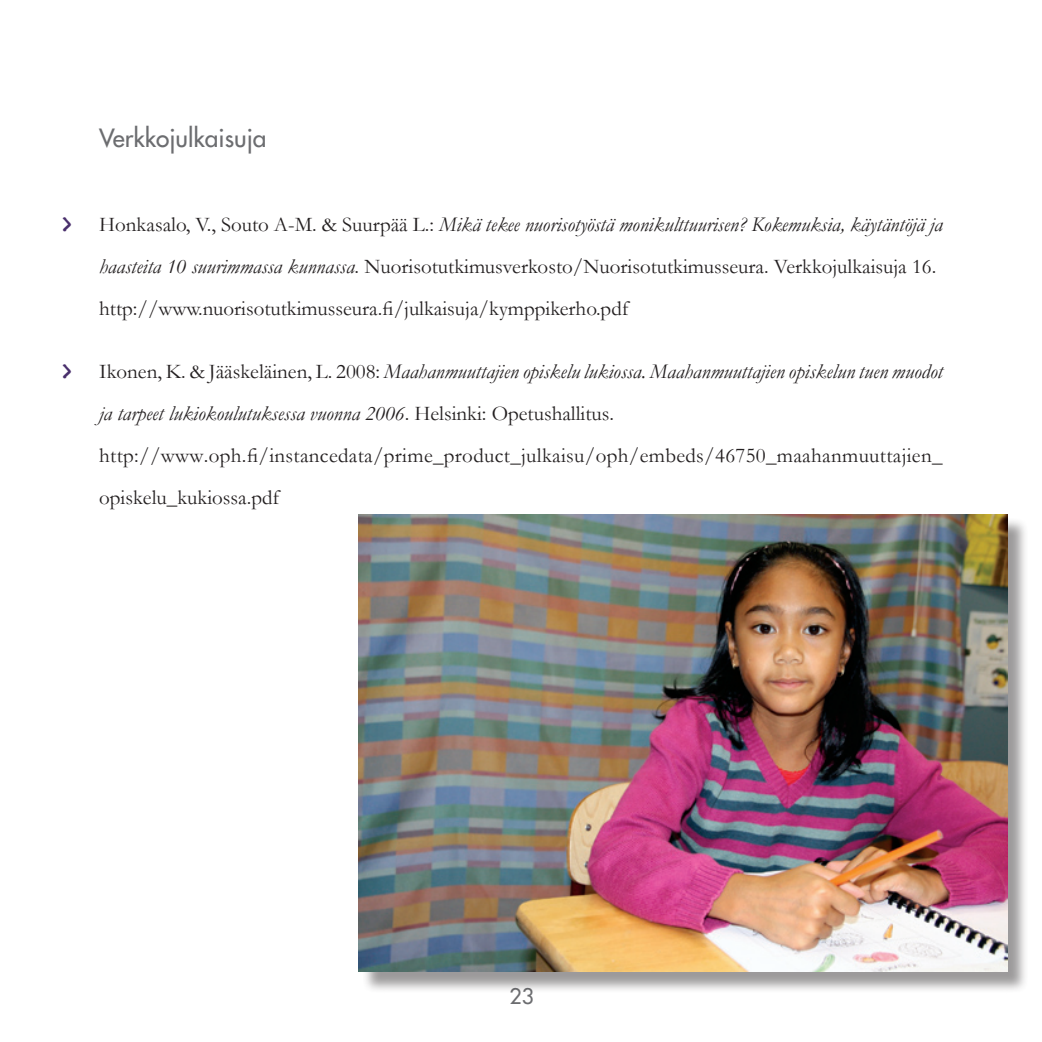
<style>
.page{position:relative;width:1042px;height:1042px;background:#fff}
.page>*{position:absolute;margin:0;border:0;box-sizing:border-box;transform-origin:0 0}
.leipäteksti{font:24.5px "Futura";color:#6c6d70}
.leipäteksti-2{font:100 24.5px "Marker Felt";color:#492f6c}
.leipäteksti-3{font:21px/42px "Garamond";color:#231f20}
.leipäteksti-4{font:italic 21px/42px "Garamond";color:#231f20}
.t1{font:21px "Futura";color:#6c6d70}
.s1{font-style:italic}
.s2{font-style:normal}
</style>
<div class="page">
<div style="left:361px;top:517px;width:668px;height:476px;background:#231f20;opacity:.45"></div>
<img style="left:359px;top:514px;width:648px;height:458px">
<p class="leipäteksti" style="left:99px;top:123px;width:169px">Verkkojulkaisuja</p>
<p class="leipäteksti-2" style="left:62px;top:204px;width:11px">&gt;</p>
<p class="leipäteksti-2" style="left:62px;top:351px;width:11px">&gt;</p>
<p class="leipäteksti-3" style="left:99px;top:203px;width:845px">Honkasalo, V., Souto A-M. &amp; Suurpää L.: <span class="s1">Mikä tekee nuorisotyöstä monikulttuurisen? Kokemuksia, käytäntöjä ja haasteita 10 suurimmassa kunnassa</span>. Nuorisotutkimusverkosto/Nuorisotutkimusseura. Verkkojulkaisuja 16.</p>
<p class="leipäteksti-3" style="left:99px;top:287px;width:531px">http://www.nuorisotutkimusseura.fi/julkaisuja/kymppikerho.pdf</p>
<p class="leipäteksti-4" style="left:99px;top:350px;width:845px"><span class="s2">Ikonen, K. &amp; Jääskeläinen, L. 2008:</span> Maahanmuuttajien opiskelu lukiossa. Maahanmuuttajien opiskelun tuen muodot ja tarpeet lukiokoulutuksessa vuonna 2006<span class="s2">. Helsinki: Opetushallitus.</span></p>
<p class="leipäteksti-3" style="left:99px;top:434px;width:845px">http://www.oph.fi/instancedata/prime_product_julkaisu/oph/embeds/46750_maahanmuuttajien_ opiskelu_kukiossa.pdf</p>
<p class="t1" style="left:510px;top:983px;width:26px">23</p>
</div>
